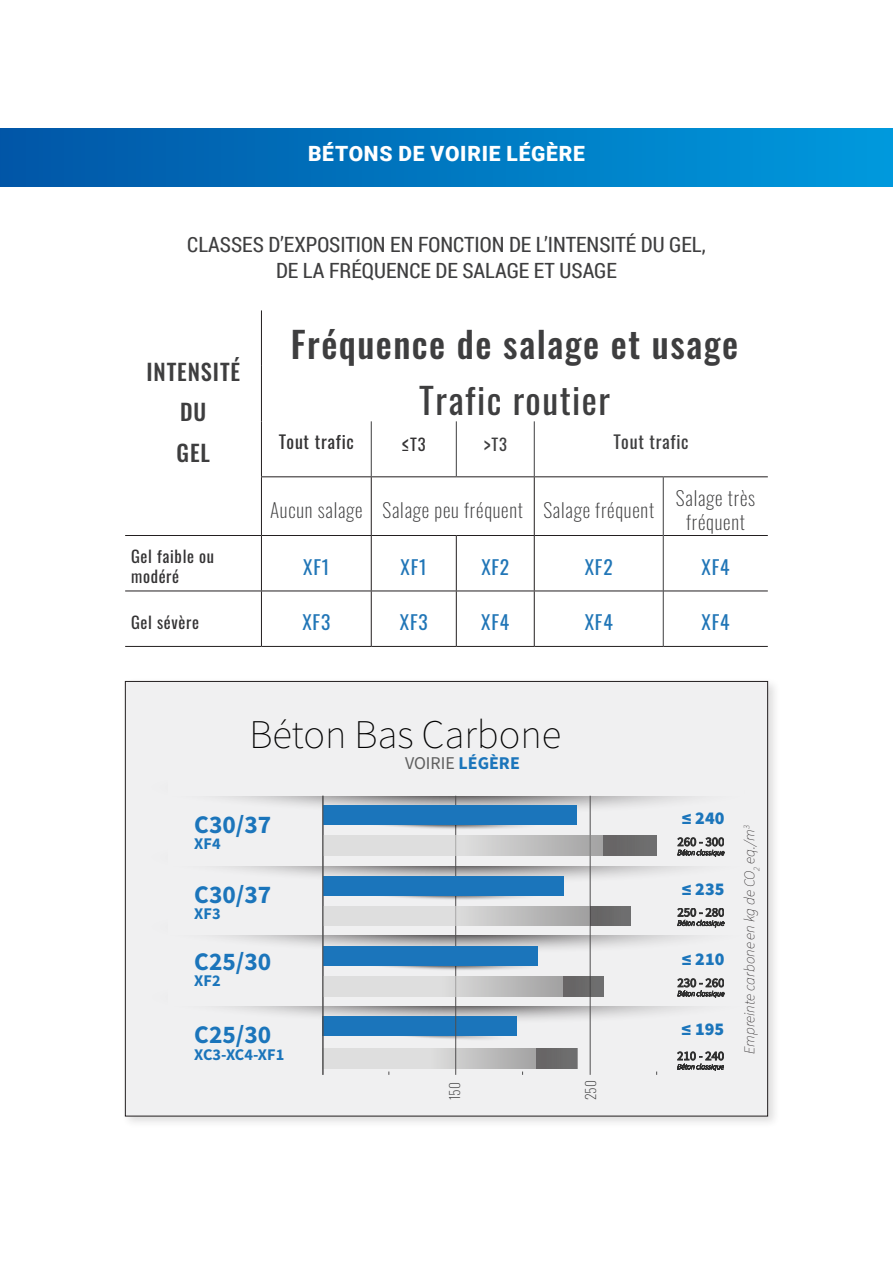
<style>
.page{position:relative;width:893px;height:1263px;background:#fff}
.page>*{position:absolute;margin:0;border:0;box-sizing:border-box;transform-origin:0 0}
.t1{font:200 40.65px "Source Sans Pro";color:#000}
.t2{font:500 36px "Oswald";letter-spacing:.04em;color:#3e3e3f}
.t3{font:36px "Oswald";letter-spacing:.04em;color:#3e3e3f}
.t4{font:700 25.5px "Source Sans Pro";color:#1b75bb}
.t5{font:500 22.5px/40.5px "Oswald";letter-spacing:.04em;color:#3e3e3f;text-align:center}
.t6{font:21px/25.2px "Roboto Condensed";color:#3e3e3f;text-align:center}
.t7{font:900 21px "Roboto";letter-spacing:.035em;color:#fff}
.t8{font:200 19.5px/23.4px "Oswald";letter-spacing:.04em;color:#3e3e3f;text-align:center}
.t9{font:19.5px "Oswald";letter-spacing:.04em;color:#2176b7}
.t10{font:900 18px "Source Sans Pro";color:#1b75bb}
.t11{font:18px "Source Sans Pro";color:#5e5e5e}
.t12{font:18px "Oswald";letter-spacing:.04em;color:#333233}
.t13{font:18px "Oswald";letter-spacing:.04em;color:#3e3e3f}
.t14{font:16.5px/19.8px "Oswald";letter-spacing:.04em;color:#333233}
.t15{font:16.5px "Oswald";color:#3e3e3f}
.t16{font:700 16.35px "Source Sans Pro";color:#1b75bb}
.t17{font:italic 200 15px "Source Sans Pro";color:#231f20}
.t18{font:200 13.5px "Oswald";color:#3e3e3f}
.s1{font-size:19.5px}
.s2{font-weight:700;color:#1b75bb}
</style>
<div class="page">
<div style="left:0;top:129px;width:893px;height:57px;background:linear-gradient(to right,#0156a6,#0099dc)"></div>
<div style="left:121px;top:677px;width:659px;height:452px;background:#231f20;opacity:.15"></div>
<div style="left:125px;top:681px;width:643px;height:435px;background:#f0f0f1"></div>
<svg style="left:324px;top:1049px;width:213px;height:19px;background:#cecece"></svg>
<div style="left:537px;top:1049px;width:40px;height:19px;background:#6a696a"></div>
<svg style="left:677px;top:1052px;width:47px;height:19px"></svg>
<hr style="left:455px;top:796px;width:1px;height:279px;background:#4f4e4f">
<hr style="left:590px;top:796px;width:1px;height:279px;background:#4f4e4f">
<svg style="left:218px;top:795px;width:507px;height:247px"></svg>
<svg style="left:324px;top:976px;width:240px;height:20px;background:#cdcdcd"></svg>
<div style="left:564px;top:976px;width:40px;height:20px;background:#696868"></div>
<hr style="left:323px;top:796px;width:1px;height:279px;background:#4f4e4f">
<hr style="left:261px;top:477px;width:1px;height:58px;background:#231f20">
<hr style="left:371px;top:477px;width:1px;height:58px;background:#231f20">
<hr style="left:534px;top:477px;width:1px;height:58px;background:#231f20">
<hr style="left:125px;top:535px;width:136px;height:1px;background:#231f20">
<hr style="left:261px;top:535px;width:110px;height:1px;background:#231f20">
<hr style="left:261px;top:536px;width:1px;height:55px;background:#231f20">
<hr style="left:371px;top:535px;width:85px;height:1px;background:#231f20">
<hr style="left:371px;top:536px;width:1px;height:55px;background:#231f20">
<hr style="left:456px;top:535px;width:78px;height:1px;background:#231f20">
<hr style="left:456px;top:536px;width:1px;height:55px;background:#231f20">
<hr style="left:534px;top:535px;width:129px;height:1px;background:#231f20">
<hr style="left:534px;top:536px;width:1px;height:55px;background:#231f20">
<hr style="left:664px;top:535px;width:104px;height:1px;background:#231f20">
<hr style="left:125px;top:591px;width:136px;height:1px;background:#231f20">
<hr style="left:261px;top:591px;width:110px;height:1px;background:#231f20">
<hr style="left:261px;top:591px;width:1px;height:55px;background:#231f20">
<hr style="left:371px;top:591px;width:85px;height:1px;background:#231f20">
<hr style="left:371px;top:591px;width:1px;height:55px;background:#231f20">
<hr style="left:456px;top:591px;width:78px;height:1px;background:#231f20">
<hr style="left:456px;top:591px;width:1px;height:55px;background:#231f20">
<hr style="left:534px;top:591px;width:129px;height:1px;background:#231f20">
<hr style="left:534px;top:591px;width:1px;height:55px;background:#231f20">
<hr style="left:664px;top:591px;width:104px;height:1px;background:#231f20">
<hr style="left:125px;top:646px;width:136px;height:1px;background:#231f20">
<hr style="left:261px;top:646px;width:110px;height:1px;background:#231f20">
<hr style="left:371px;top:646px;width:85px;height:1px;background:#231f20">
<hr style="left:456px;top:646px;width:78px;height:1px;background:#231f20">
<hr style="left:534px;top:646px;width:129px;height:1px;background:#231f20">
<hr style="left:663px;top:646px;width:105px;height:1px;background:#231f20">
<hr style="left:261px;top:310px;width:1px;height:56px;background:#231f20">
<hr style="left:261px;top:366px;width:1px;height:55px;background:#231f20">
<hr style="left:261px;top:421px;width:1px;height:55px;background:#231f20">
<hr style="left:261px;top:476px;width:110px;height:1px;background:#231f20">
<hr style="left:371px;top:476px;width:85px;height:1px;background:#231f20">
<hr style="left:456px;top:476px;width:78px;height:1px;background:#231f20">
<hr style="left:534px;top:476px;width:129px;height:1px;background:#231f20">
<hr style="left:663px;top:476px;width:105px;height:1px;background:#231f20">
<hr style="left:663px;top:477px;width:1px;height:58px;background:#3e3e3f">
<hr style="left:663px;top:535px;width:1px;height:56px;background:#3e3e3f">
<hr style="left:663px;top:591px;width:1px;height:55px;background:#3e3e3f">
<hr style="left:371px;top:421px;width:1px;height:55px;background:#3e3e3f">
<hr style="left:456px;top:421px;width:1px;height:55px;background:#3e3e3f">
<hr style="left:534px;top:421px;width:1px;height:55px;background:#3e3e3f">
<p class="t7" style="left:308px;top:139px;width:278px">BÉTONS DE VOIRIE LÉGÈRE</p>
<p class="t6" style="left:187px;top:232px;width:520px">CLASSES D’EXPOSITION EN FONCTION DE L’INTENSITÉ DU GEL,<br>DE LA FRÉQUENCE DE SALAGE ET USAGE</p>
<p class="t5" style="left:146px;top:352px;width:95px">INTENSITÉ<br>DU<br>GEL</p>
<h2 class="t2" style="left:291px;top:326px;width:449px">Fréquence de salage et usage</h2>
<h2 class="t3" style="left:419px;top:368px;width:192px">Trafic routier</h2>
<p class="t12" style="left:279px;top:425px;width:77px">Tout trafic</p>
<p class="t14" style="left:402px;top:432px;width:25px"><span class="s1">≤</span>T3</p>
<p class="t15" style="left:484px;top:429px;width:25px"><span class="s1">&gt;</span>T3</p>
<p class="t13" style="left:613px;top:425px;width:77px">Tout trafic</p>
<p class="t8" style="left:270px;top:496px;width:386px">Aucun salage Salage peu fréquent Salage fréquent</p>
<p class="t8" style="left:676px;top:484px;width:81px">Salage très fréquent</p>
<p class="t14" style="left:131px;top:545px;width:84px">Gel faible ou modéré</p>
<p class="t9" style="left:303px;top:550px;width:28px">XF1</p>
<p class="t9" style="left:401px;top:550px;width:28px">XF1</p>
<p class="t9" style="left:481px;top:550px;width:29px">XF2</p>
<p class="t9" style="left:585px;top:550px;width:29px">XF2</p>
<p class="t9" style="left:701px;top:550px;width:30px">XF4</p>
<p class="t14" style="left:131px;top:610px;width:69px">Gel sévère</p>
<p class="t9" style="left:302px;top:605px;width:29px">XF3</p>
<p class="t9" style="left:400px;top:605px;width:29px">XF3</p>
<p class="t9" style="left:481px;top:605px;width:30px">XF4</p>
<p class="t9" style="left:585px;top:605px;width:30px">XF4</p>
<p class="t9" style="left:701px;top:605px;width:30px">XF4</p>
<h1 class="t1" style="left:249px;top:710px;width:313px">Béton Bas Carbone</h1>
<p class="t11" style="left:405px;top:752px;width:116px">VOIRIE <span class="s2">LÉGÈRE</span></p>
<p class="t4" style="left:194px;top:808px;width:79px">C30/37</p>
<p class="t16" style="left:194px;top:833px;width:28px">XF4</p>
<p class="t4" style="left:194px;top:878px;width:79px">C30/37</p>
<p class="t16" style="left:194px;top:903px;width:28px">XF3</p>
<p class="t4" style="left:194px;top:945px;width:79px">C25/30</p>
<p class="t16" style="left:194px;top:970px;width:28px">XF2</p>
<p class="t4" style="left:194px;top:1018px;width:79px">C25/30</p>
<p class="t16" style="left:194px;top:1044px;width:92px">XC3-XC4-XF1</p>
<p class="t10" style="left:682px;top:806px;width:44px">≤ 240</p>
<p class="t10" style="left:682px;top:877px;width:44px">≤ 235</p>
<p class="t10" style="left:682px;top:947px;width:44px">≤ 210</p>
<p class="t10" style="left:681px;top:1018px;width:44px">≤ 195</p>
<p class="t17" style="left:740px;top:1054px;width:231px;rotate:-90deg">Empreinte carbone en kg de CO<sub>2</sub> eq./m<sup>3</sup></p>
<p class="t18" style="left:443px;top:1100px;width:20px;rotate:-90deg">150</p>
<p class="t18" style="left:579px;top:1100px;width:22px;rotate:-90deg">250</p>
</div>
